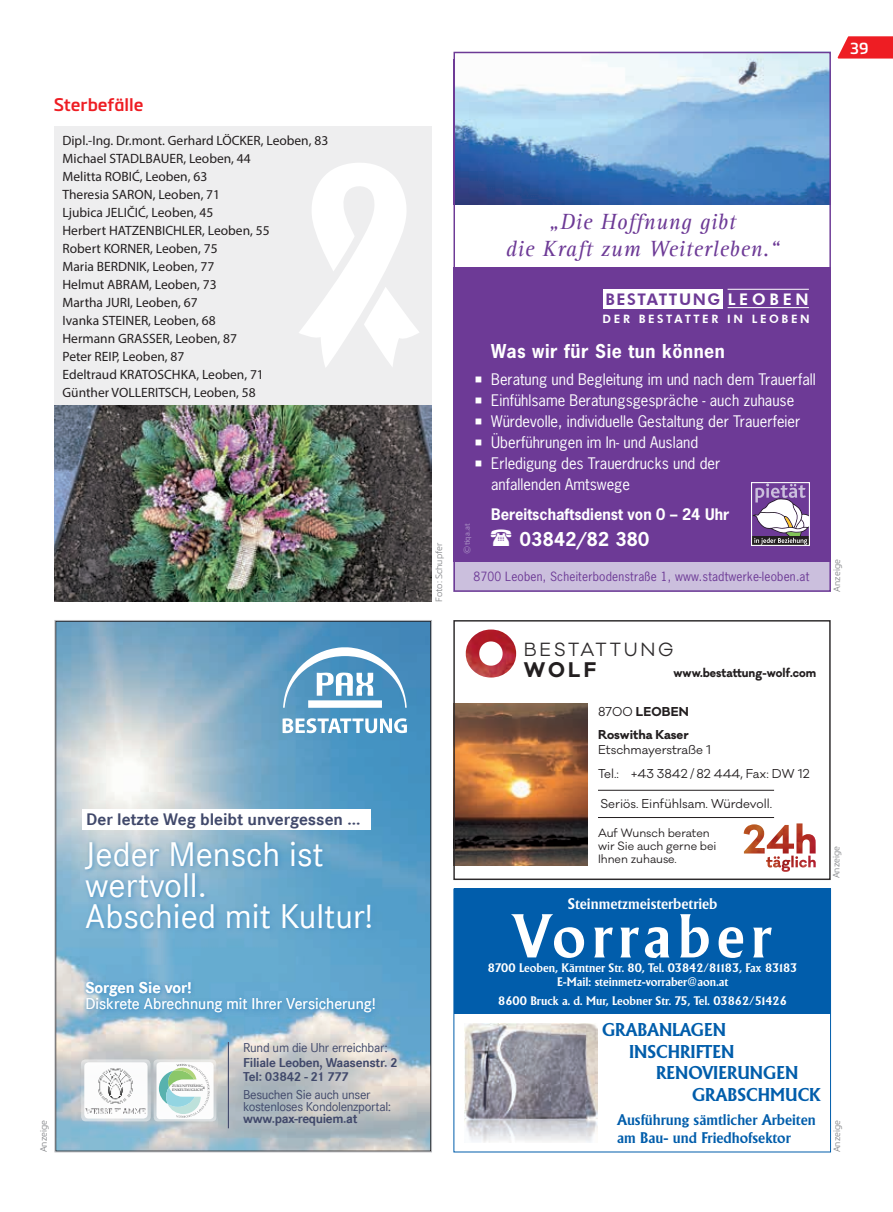
<style>
.page{position:relative;width:893px;height:1212px;background:#fff}
.page>*{position:absolute;margin:0;border:0;box-sizing:border-box;transform-origin:0 0}
.t1{font:600 60px "Adelon";letter-spacing:.1em;color:#fff}
.t2{font:35.4px/31px "Corporate S";color:#fff}
.t3{font:italic 22.5px/27px "Agfa Rotis Serif";letter-spacing:.03em;color:#6d3a96;text-align:center}
.t4{font:700 19.5px "Galano Classic";color:#231f20}
.t5{font:600 18px "Adelon";color:#015dab}
.t6{font:700 18px "News Gothic Std";letter-spacing:.03em;color:#fff}
.t7{font:600 18px "Metronic Pro";color:#ee1d23}
.t8{font:17.55px "Galano Classic";color:#2e2b2c}
.t9{font:700 17.25px "Corporate S";color:#41496b}
.t10{font:16.2px "Corporate S";color:#fff}
.t11{font:700 16.2px "Corporate S";color:#fff}
.t12{font:800 16.05px "Futura BT";letter-spacing:.1em;color:#6d3a96}
.t13{font:600 15.75px "Metronic Pro";color:#fff}
.t14{font:15px/21px "News Gothic Std";color:#fff}
.t15{font:600 15px/18px "Adelon";color:#015dab}
.t16{font:700 15px "News Gothic Std";color:#fff}
.t17{font:600 15px "Adelon";color:#fff}
.t18{font:13.5px/18px "Myriad Pro";color:#231f20}
.t19{font:13.35px/11.9px "Corporate S";letter-spacing:-.025em;color:#41496b}
.t20{font:700 13.35px/14.5px "Corporate S";letter-spacing:-.02em;color:#41496b}
.t21{font:600 12px/14.4px "Adelon";color:#fff;text-align:center}
.t22{font:12px "News Gothic Std";letter-spacing:.015em;color:#6d3a96}
.t23{font:11.85px/23.7px "Galano Classic";color:#231f20}
.t24{font:700 11.85px/23.7px "Galano Classic";color:#231f20}
.t25{font:700 11.55px "Galano Classic";color:#231f20;scale:.95 1}
.t26{font:800 11.55px "Futura BT";letter-spacing:.23em;color:#fff}
.t27{font:11.1px/13.4px "Galano Classic";color:#231f20}
.t28{font:300 9px "Metronic Pro";color:#808285}
.t29{font:8.1px "Calibri";color:#ab93c5}
.t30{font:700 3.6px/3.4px "Calluna";color:#57585a}
.s1{font-style:italic}
.s2{color:#fff}
.s3{font-family:"Verdana"}
.s4{font-weight:400}
</style>
<div class="page">
<svg style="left:838px;top:36px;width:55px;height:23px"></svg>
<div style="left:453px;top:59px;width:378px;height:533px;background:#6d3a96"></div>
<img style="left:455px;top:54px;width:374px;height:151px">
<div style="left:453px;top:562px;width:378px;height:30px;background:#cbbfdd"></div>
<svg style="left:753px;top:484px;width:55px;height:60px"></svg>
<div style="left:751px;top:482px;width:59px;height:64px;border:1px solid #fff"></div>
<div style="left:453px;top:205px;width:378px;height:61px;background:#fff"></div>
<div style="left:603px;top:289px;width:120px;height:20px;background:#fff"></div>
<hr style="left:728px;top:289px;width:81px;height:1px;background:#fff">
<hr style="left:728px;top:307px;width:81px;height:1px;background:#fff">
<img style="left:57px;top:623px;width:372px;height:526px">
<svg style="left:81px;top:1059px;width:70px;height:62px"></svg>
<div style="left:84px;top:1062px;width:64px;height:56px;background:#fff;border-radius:4px"></div>
<img style="left:84px;top:1065px;width:64px;height:50px">
<div style="left:154px;top:1065px;width:62px;height:56px;background:#dbe1e3;border-radius:4px"></div>
<svg style="left:153px;top:1059px;width:63px;height:56px"></svg>
<div style="left:156px;top:1062px;width:58px;height:57px;background:#fff;border-radius:4px"></div>
<svg style="left:159px;top:1064px;width:51px;height:54px"></svg>
<div style="left:82px;top:809px;width:289px;height:20px;background:#fff"></div>
<hr style="left:228px;top:1042px;width:1px;height:86px;background:#41496b">
<svg style="left:283px;top:647px;width:124px;height:61px"></svg>
<svg style="left:283px;top:718px;width:124px;height:15px"></svg>
<svg style="left:83px;top:978px;width:297px;height:40px;background:#66a7ce"></svg>
<svg style="left:83px;top:839px;width:294px;height:95px;background:#72abcc"></svg>
<img style="left:455px;top:704px;width:132px;height:161px">
<div style="left:453px;top:620px;width:378px;height:260px;border:1px solid #2e2b2c"></div>
<img style="left:466px;top:629px;width:50px;height:48px">
<img style="left:744px;top:823px;width:72px;height:49px">
<hr style="left:598px;top:817px;width:176px;height:1px;background:#231f20">
<hr style="left:598px;top:790px;width:176px;height:1px;background:#231f20">
<img style="left:465px;top:1024px;width:133px;height:118px">
<div style="left:454px;top:889px;width:377px;height:125px;background:#015dab"></div>
<div style="left:54px;top:126px;width:377px;height:279px;background:#eeeeef"></div>
<svg style="left:299px;top:163px;width:120px;height:204px"></svg>
<img style="left:54px;top:405px;width:377px;height:197px">
<h3 class="t7" style="left:54px;top:94px;width:91px">Sterbefälle</h3>
<p class="t18" style="left:63px;top:131px;width:267px">Dipl.-Ing. Dr.mont. Gerhard LÖCKER, Leoben, 83<br>Michael STADLBAUER, Leoben, 44<br>Melitta ROBIĆ, Leoben, 63<br>Theresia SARON, Leoben, 71<br>Ljubica JELIČIĆ, Leoben, 45<br>Herbert HATZENBICHLER, Leoben, 55<br>Robert KORNER, Leoben, 75<br>Maria BERDNIK, Leoben, 77<br>Helmut ABRAM, Leoben, 73<br>Martha JURI, Leoben, 67<br>Ivanka STEINER, Leoben, 68<br>Hermann GRASSER, Leoben, 87<br>Peter REIP, Leoben, 87<br>Edeltraud KRATOSCHKA, Leoben, 71<br>Günther VOLLERITSCH, Leoben, 58</p>
<p class="t9" style="left:86px;top:809px;width:276px">Der letzte Weg bleibt unvergessen ...</p>
<h2 class="t2" style="left:85px;top:839px;width:290px">Jeder Mensch ist wertvoll.<br>Abschied mit Kultur!</h2>
<p class="t11" style="left:85px;top:978px;width:108px">Sorgen Sie vor!</p>
<p class="t10" style="left:85px;top:995px;width:292px">Diskrete Abrechnung mit Ihrer Versicherung!</p>
<p class="t28" style="left:38px;top:1152px;width:34px;rotate:-90deg">Anzeige</p>
<p class="t30" style="left:172px;top:1084px;width:34px">ZUKUNFTSFÄHIG<span class="s1">&amp;<br></span>ENKELTAUGLICH</p>
<p class="t19" style="left:243px;top:1042px;width:146px">Rund um die Uhr erreichbar:</p>
<p class="t20" style="left:243px;top:1055px;width:156px">Filiale Leoben, Waasenstr. 2<br>Tel: 03842 - 21 777</p>
<p class="t19" style="left:243px;top:1089px;width:150px">Besuchen Sie auch unser kostenloses Kondolenzportal:</p>
<p class="t20" style="left:243px;top:1111px;width:116px">www.pax-requiem.at</p>
<p class="t13" style="left:850px;top:38px;width:20px">39</p>
<p class="t28" style="left:433px;top:602px;width:60px;rotate:-90deg">Foto: Schupfer</p>
<h3 class="t3" style="left:506px;top:209px;width:276px">„Die Hoffnung gibt<br>die Kraft zum Weiterleben.“</h3>
<p class="t12" style="left:606px;top:290px;width:204px">BESTATTUNG <span class="s2">LEOBEN</span></p>
<p class="t26" style="left:603px;top:312px;width:209px">DEr BESTATTEr iN LEOBEN</p>
<h3 class="t6" style="left:491px;top:339px;width:235px">Was wir für Sie tun können</h3>
<p class="t14" style="left:474px;top:369px;width:343px">○ Beratung und Begleitung im und nach dem Trauerfall</p>
<p class="t14" style="left:474px;top:390px;width:321px">○ Einfühlsame Beratungsgespräche - auch zuhause</p>
<p class="t14" style="left:474px;top:411px;width:327px">○ Würdevolle, individuelle Gestaltung der Trauerfeier</p>
<p class="t14" style="left:474px;top:432px;width:225px">○ Überführungen im In- und Ausland</p>
<p class="t14" style="left:491px;top:453px;width:231px;text-indent:-17px">○ Erledigung des Trauerdrucks und der anfallenden Amtswege</p>
<p class="t16" style="left:491px;top:504px;width:239px">Bereitschaftsdienst von 0 – 24 Uhr</p>
<h3 class="t6" style="left:520px;top:527px;width:131px">03842/82 380</h3>
<p class="t29" style="left:462px;top:553px;width:32px;rotate:-90deg"><span class="s3">©</span>tiqa.at</p>
<p class="t22" style="left:473px;top:568px;width:337px">8700 Leoben, Scheiterbodenstraße 1, www.stadtwerke-leoben.at</p>
<p class="t28" style="left:831px;top:591px;width:34px;rotate:-90deg">Anzeige</p>
<p class="t8" style="left:524px;top:638px;width:152px">Bestattung</p>
<h3 class="t4" style="left:524px;top:657px;width:74px">WOLF</h3>
<p class="t25" style="left:673px;top:665px;width:152px">www.bestattung-wolf.com</p>
<p class="t24" style="left:598px;top:699px;width:92px"><span class="s4">8700</span> LeOben<br>Roswitha Kaser</p>
<p class="t23" style="left:598px;top:738px;width:213px">etschmayerstraße 1<br>tel.: +43 3842 / 82 444, Fax: DW 12</p>
<p class="t23" style="left:600px;top:792px;width:173px">seriös. einfühlsam. Würdevoll.</p>
<p class="t27" style="left:598px;top:826px;width:120px">auf Wunsch beraten wir sie auch gerne bei<br>Ihnen zuhause.</p>
<p class="t17" style="left:568px;top:895px;width:151px">Steinmetzmeisterbetrieb</p>
<h1 class="t1" style="left:514px;top:901px;width:258px">Vorraber</h1>
<p class="t21" style="left:488px;top:960px;width:311px">8700 Leoben, Kärntner Str. 80, Tel. 03842/81183, Fax 83183<br>E-Mail: steinmetz-vorraber@aon.at</p>
<p class="t21" style="left:498px;top:993px;width:290px">8600 Bruck a. d. Mur, Leobner Str. 75, Tel. 03862/51426</p>
<h3 class="t5" style="left:602px;top:1019px;width:125px">GRABANLAGEN</h3>
<h3 class="t5" style="left:629px;top:1041px;width:107px">INSCHRIFTEN</h3>
<h3 class="t5" style="left:656px;top:1062px;width:144px">RENOVIERUNGEN</h3>
<h3 class="t5" style="left:692px;top:1084px;width:130px">GRABSCHMUCK</h3>
<p class="t15" style="left:617px;top:1111px;width:200px">Ausführung sämtlicher Arbeiten am Bau- und Friedhofsektor</p>
<p class="t28" style="left:830px;top:878px;width:34px;rotate:-90deg">Anzeige</p>
<p class="t28" style="left:831px;top:1152px;width:34px;rotate:-90deg">Anzeige</p>
</div>
